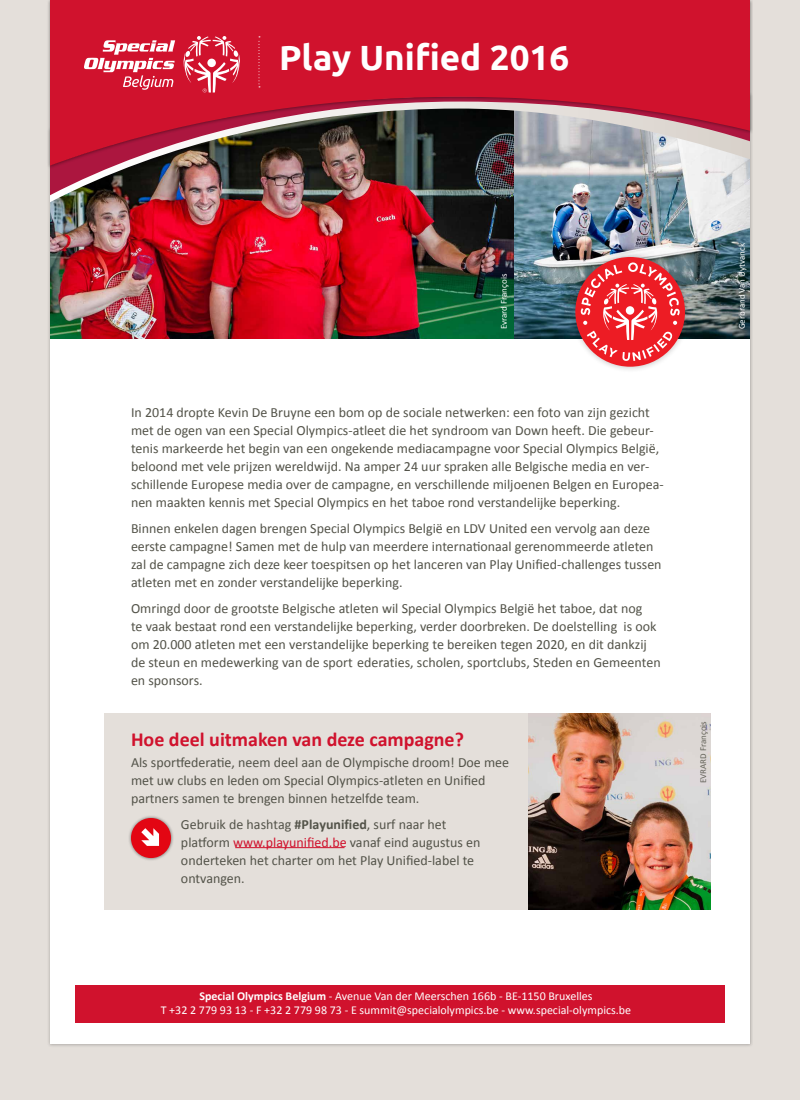
<style>
.page{position:relative;width:800px;height:1100px;background:#fff}
.page>*{position:absolute;margin:0;border:0;box-sizing:border-box;transform-origin:0 0}
.t1{font:700 35px "Ubuntu";color:#fff}
.t2{font:700 20px "Calibri";color:#d0122d}
.t3{font:14px/18px "Calibri";color:#535349}
.t4{font:12px/14px "Calibri";color:#fff;text-align:center}
.t5{font:9px "Calibri";color:#fff}
.t6{font:9px "Calibri";color:#636259}
.s1{font-weight:700}
.s2{color:#d0122d}
</style>
<div class="page">
<div style="left:0;top:1px;width:800px;height:1099px;background:#e4dfda"></div>
<div style="left:50px;top:338px;width:700px;height:706px;background:#fff"></div>
<img style="left:50px;top:202px;width:700px;height:136px">
<img style="left:50px;top:195px;width:700px;height:7px">
<img style="left:50px;top:170px;width:700px;height:25px">
<div style="left:47px;top:0;width:706px;height:170px;background:#000;opacity:.4"></div>
<svg style="left:50px;top:0;width:700px;height:166px;background:#b52f42"></svg>
<svg style="left:258px;top:36px;width:2px;height:51px"></svg>
<div style="left:569px;top:251px;width:122px;height:122px;background:#000;opacity:.25"></div>
<div style="left:575px;top:257px;width:110px;height:110px;background:#ed1c24;border-radius:50%"></div>
<svg style="left:581px;top:262px;width:99px;height:99px"></svg>
<svg style="left:183px;top:36px;width:58px;height:57px;background:#db4a5f"></svg>
<svg style="left:84px;top:40px;width:91px;height:50px;background:#dc5367"></svg>
<div style="left:75px;top:985px;width:650px;height:37px;background:#d0122d"></div>
<div style="left:104px;top:713px;width:606px;height:197px;background:#e4dfda"></div>
<img style="left:529px;top:713px;width:182px;height:197px">
<hr style="left:235px;top:847px;width:109px;height:1px;background:#d0122d">
<div style="left:128px;top:815px;width:46px;height:46px;background:#000;opacity:.5"></div>
<div style="left:131px;top:818px;width:40px;height:40px;background:#e30613;border-radius:50%"></div>
<svg style="left:141px;top:828px;width:18px;height:18px"></svg>
<h1 class="t1" style="left:279px;top:37px;width:292px">Play Unified 2016</h1>
<p class="t5" style="left:498px;top:329px;width:57px;rotate:-90deg">Evrard François</p>
<p class="t3" style="left:131px;top:403px;width:534px">In 2014 dropte Kevin De Bruyne een bom op de sociale netwerken: een foto van zijn gezicht met de ogen van een Special Olympics-atleet die het syndroom van Down heeft. Die gebeur&shy;tenis markeerde het begin van een ongekende mediacampagne voor Special Olympics België, beloond met vele prijzen wereldwijd. Na amper 24 uur spraken alle Belgische media en ver&shy;schillende Europese media over de campagne, en verschillende miljoenen Belgen en Europea&shy;nen maakten kennis met Special Olympics en het taboe rond verstandelijke beperking.</p>
<p class="t3" style="left:131px;top:519px;width:532px">Binnen enkelen dagen brengen Special Olympics België en LDV United een vervolg aan deze eerste campagne! Samen met de hulp van meerdere internationaal gerenommeerde atleten zal de campagne zich deze keer toespitsen op het lanceren van Play Unified-challenges tussen atleten met en zonder verstandelijke beperking.</p>
<p class="t3" style="left:131px;top:599px;width:531px">Omringd door de grootste Belgische atleten wil Special Olympics België het taboe, dat nog<br>te vaak bestaat rond een verstandelijke beperking, verder doorbreken. De doelstelling is ook om 20.000 atleten met een verstandelijke beperking te bereiken tegen 2020, en dit dankzij de steun en medewerking van de sport ederaties, scholen, sportclubs, Steden en Gemeenten en sponsors.</p>
<h2 class="t2" style="left:131px;top:727px;width:334px">Hoe deel uitmaken van deze campagne?</h2>
<p class="t3" style="left:131px;top:753px;width:380px">Als sportfederatie, neem deel aan de Olympische droom! Doe mee met uw clubs en leden om Special Olympics-atleten en Unified partners samen te brengen binnen hetzelfde team.</p>
<p class="t3" style="left:181px;top:815px;width:301px">Gebruik de hashtag <span class="s1">#Playunified</span>, surf naar het platform <span class="s2">www.playunified.be</span> vanaf eind augustus en onderteken het charter om het Play Unified-label te ontvangen.</p>
<p class="t5" style="left:736px;top:329px;width:88px;rotate:-90deg">Gerbrand Van Uytvanck</p>
<p class="t6" style="left:697px;top:783px;width:64px;rotate:-90deg">EVRARD François</p>
<p class="t4" style="left:161px;top:989px;width:472px"><span class="s1">Special Olympics Belgium</span> - Avenue Van der Meerschen 166b - BE-1150 Bruxelles<br>T +32 2 779 93 13 - F +32 2 779 98 73 - E summit@specialolympics.be - www.special-olympics.be</p>
</div>
